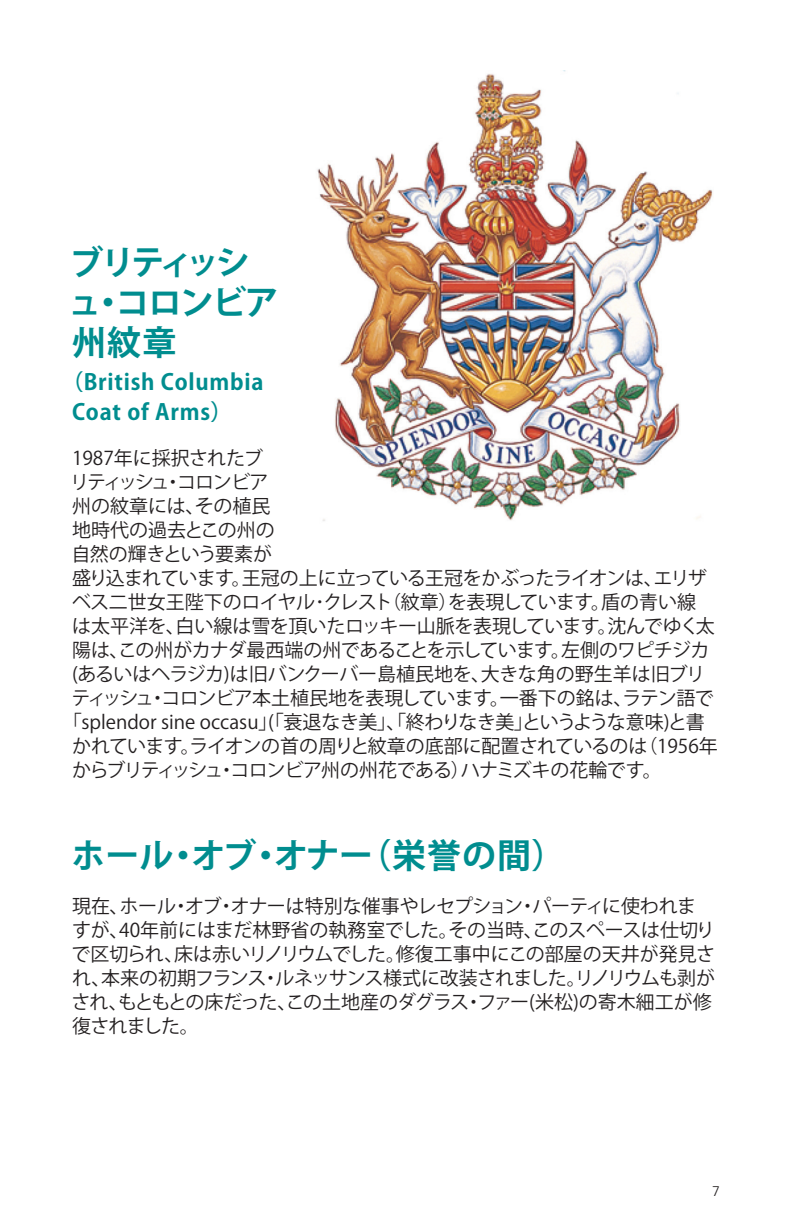
<style>
.page{position:relative;width:792px;height:1224px;background:#fff}
.page>*{position:absolute;margin:0;border:0;box-sizing:border-box;transform-origin:0 0}
.t1{font:700 34px/40px "Koz Go Pr 6 N";letter-spacing:-.075em;color:#008d8f}
.t2{font:700 34px "Koz Go Pr 6 N";letter-spacing:.005em;color:#008d8f}
.t3{font:700 22px/30px "Koz Go Pr 6 N";letter-spacing:.035em;color:#008d8f}
.t4{font:19px/24px "Koz Go Pr 6 N";letter-spacing:-.02em;color:#231f20}
.t5{font:19px "Koz Go Pr 6 N";letter-spacing:-.04em;color:#231f20}
.t6{font:19px "Koz Go Pr 6 N";color:#231f20}
.t7{font:19px "Koz Go Pr 6 N";letter-spacing:-.11em;color:#231f20}
.t8{font:300 14px "Frutiger LT Std";color:#231f20}
</style>
<div class="page">
<img style="left:317px;top:70px;width:396px;height:451px">
<h1 class="t1" style="left:68px;top:243px;width:212px">ブリティッシュ・コロンビア州紋章</h1>
<p class="t3" style="left:72px;top:367px;width:193px;text-indent:-11px">（British Columbia<br>Coat of Arms）</p>
<p class="t6" style="left:72px;top:448px;width:193px">1987年に採択されたブ</p>
<p class="t7" style="left:70px;top:472px;width:200px">リティッシュ・コロンビア</p>
<p class="t6" style="left:72px;top:496px;width:200px">州の紋章には、その植民</p>
<p class="t6" style="left:72px;top:520px;width:204px">地時代の過去とこの州の</p>
<p class="t4" style="left:71px;top:543px;width:202px">自然の輝きという要素が</p>
<p class="t5" style="left:72px;top:568px;width:636px">盛り込まれています。王冠の上に立っている王冠をかぶったライオンは、エリザ</p>
<p class="t4" style="left:72px;top:591px;width:626px">ベス二世女王陛下のロイヤル･クレスト（紋章）を表現しています。盾の青い線</p>
<p class="t4" style="left:72px;top:615px;width:644px">は太平洋を、白い線は雪を頂いたロッキー山脈を表現しています。沈んでゆく太</p>
<p class="t5" style="left:72px;top:640px;width:639px">陽は、この州がカナダ最西端の州であることを示しています。左側のワピチジカ</p>
<p class="t4" style="left:72px;top:663px;width:635px">(あるいはヘラジカ)は旧バンクーバー島植民地を、大きな角の野生羊は旧ブリ</p>
<p class="t4" style="left:72px;top:687px;width:644px">ティッシュ・コロンビア本土植民地を表現しています。一番下の銘は、ラテン語で</p>
<p class="t6" style="left:63px;top:712px;width:643px">「splendor sine occasu」(「衰退なき美」、「終わりなき美」というような意味)と書</p>
<p class="t4" style="left:72px;top:735px;width:647px">かれています。ライオンの首の周りと紋章の底部に配置されているのは（1956年</p>
<p class="t5" style="left:72px;top:760px;width:591px">からブリティッシュ・コロンビア州の州花である）ハナミズキの花輪です。</p>
<h1 class="t2" style="left:71px;top:836px;width:496px">ホール・オブ・オナー（栄誉の間）</h1>
<p class="t4" style="left:71px;top:895px;width:645px">現在、ホール・オブ・オナーは特別な催事やレセプション・パーティに使われますが、40年前にはまだ林野省の執務室でした。その当時、このスペースは仕切りで区切られ、床は赤いリノリウムでした。修復工事中にこの部屋の天井が発見され、本来の初期フランス・ルネッサンス様式に改装されました。リノリウムも剥がされ、もともとの床だった、この土地産のダグラス・ファー(米松)の寄木細工が修復されました。</p>
<p class="t8" style="left:712px;top:1183px;width:9px">7</p>
</div>
